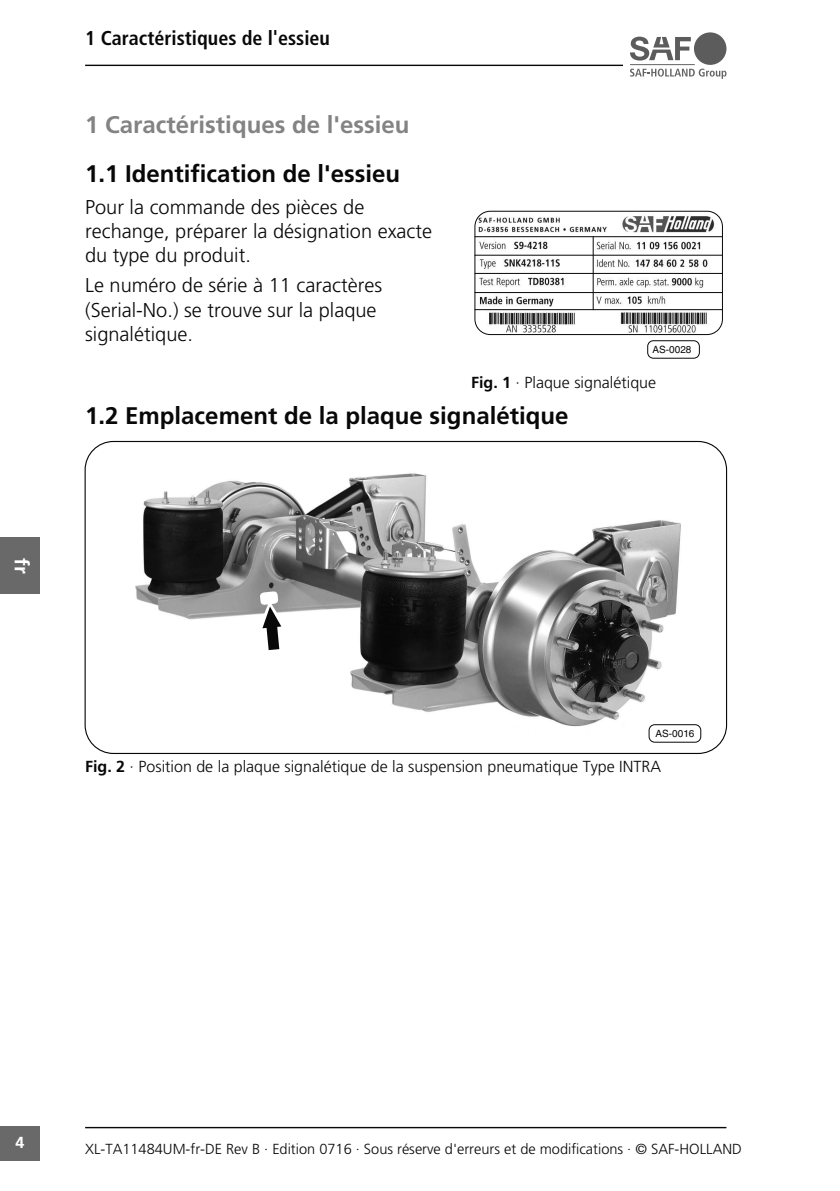
<style>
.page{position:relative;width:840px;height:1191px;background:#fff}
.page>*{position:absolute;margin:0;border:0;box-sizing:border-box;transform-origin:0 0}
.t1{font:700 24px "Frutiger LT Std";color:#080808}
.t2{font:700 24px "Frutiger LT Std";color:#838383}
.t3{font:300 20px/24px "Frutiger LT Std";color:#080808}
.t4{font:700 condensed 20px "Frutiger LT Std";color:#080808}
.t5{font:700 20px "Frutiger LT Std";color:#fff}
.t6{font:300 16px "Frutiger LT Std";color:#080808}
.t7{font:700 16px "Frutiger LT Std";color:#fff}
.t8{font:300 14.6px "Frutiger LT Std";color:#080808}
.t9{font:10px "Helvetica";color:#080808}
.s1{font-weight:700}
</style>
<div class="page">
<img style="left:135px;top:473px;width:546px;height:254px">
<svg style="left:257px;top:591px;width:30px;height:62px"></svg>
<svg style="left:647px;top:723px;width:54px;height:20px"></svg>
<svg style="left:474px;top:210px;width:248px;height:149px"></svg>
<hr style="left:474px;top:236px;width:248px;height:1px;background:#080808">
<hr style="left:474px;top:255px;width:248px;height:1px;background:#080808">
<hr style="left:474px;top:273px;width:248px;height:1px;background:#080808">
<hr style="left:474px;top:292px;width:248px;height:1px;background:#080808">
<hr style="left:474px;top:309px;width:248px;height:1px;background:#080808">
<hr style="left:592px;top:237px;width:1px;height:73px;background:#080808">
<hr style="left:85px;top:65px;width:537px;height:1px;background:#080808">
<hr style="left:629px;top:64px;width:65px;height:1px;background:#636363">
<svg style="left:630px;top:69px;width:96px;height:10px"></svg>
<div style="left:693px;top:32px;width:33px;height:33px;background:#5c5c5c;border-radius:50%"></div>
<svg style="left:630px;top:37px;width:60px;height:24px"></svg>
<div style="left:0;top:1126px;width:40px;height:35px;background:#696969"></div>
<hr style="left:85px;top:1126px;width:641px;height:2px;background:#080808">
<div style="left:0;top:537px;width:40px;height:57px;background:#696969"></div>
<p class="t5" style="left:34px;top:558px;width:17px;rotate:90deg">fr</p>
<p class="t4" style="left:85px;top:27px;width:246px">1 Caractéristiques de l'essieu</p>
<p class="t2" style="left:85px;top:111px;width:326px">1 Caractéristiques de l'essieu</p>
<p class="t1" style="left:85px;top:160px;width:316px">1.1 Identification de l'essieu</p>
<p class="t3" style="left:85px;top:196px;width:348px">Pour la commande des pièces de rechange, préparer la désignation exacte du type du produit.</p>
<p class="t3" style="left:85px;top:274px;width:298px">Le numéro de série à 11 caractères (Serial-No.) se trouve sur la plaque signalétique.</p>
<p class="t9" style="left:652px;top:343px;width:40px">AS-0028</p>
<p class="t6" style="left:471px;top:373px;width:186px"><span class="s1">Fig. 1</span> · Plaque signalétique</p>
<p class="t1" style="left:85px;top:401px;width:484px">1.2 Emplacement de la plaque signalétique</p>
<p class="t9" style="left:655px;top:727px;width:40px">AS-0016</p>
<p class="t6" style="left:85px;top:757px;width:577px"><span class="s1">Fig. 2</span> · Position de la plaque signalétique de la suspension pneumatique Type INTRA</p>
<p class="t7" style="left:15px;top:1133px;width:10px">4</p>
<p class="t8" style="left:85px;top:1140px;width:657px">XL-TA11484UM-fr-DE Rev B · Edition 0716 · Sous réserve d'erreurs et de modifications · © SAF-HOLLAND</p>
</div>
